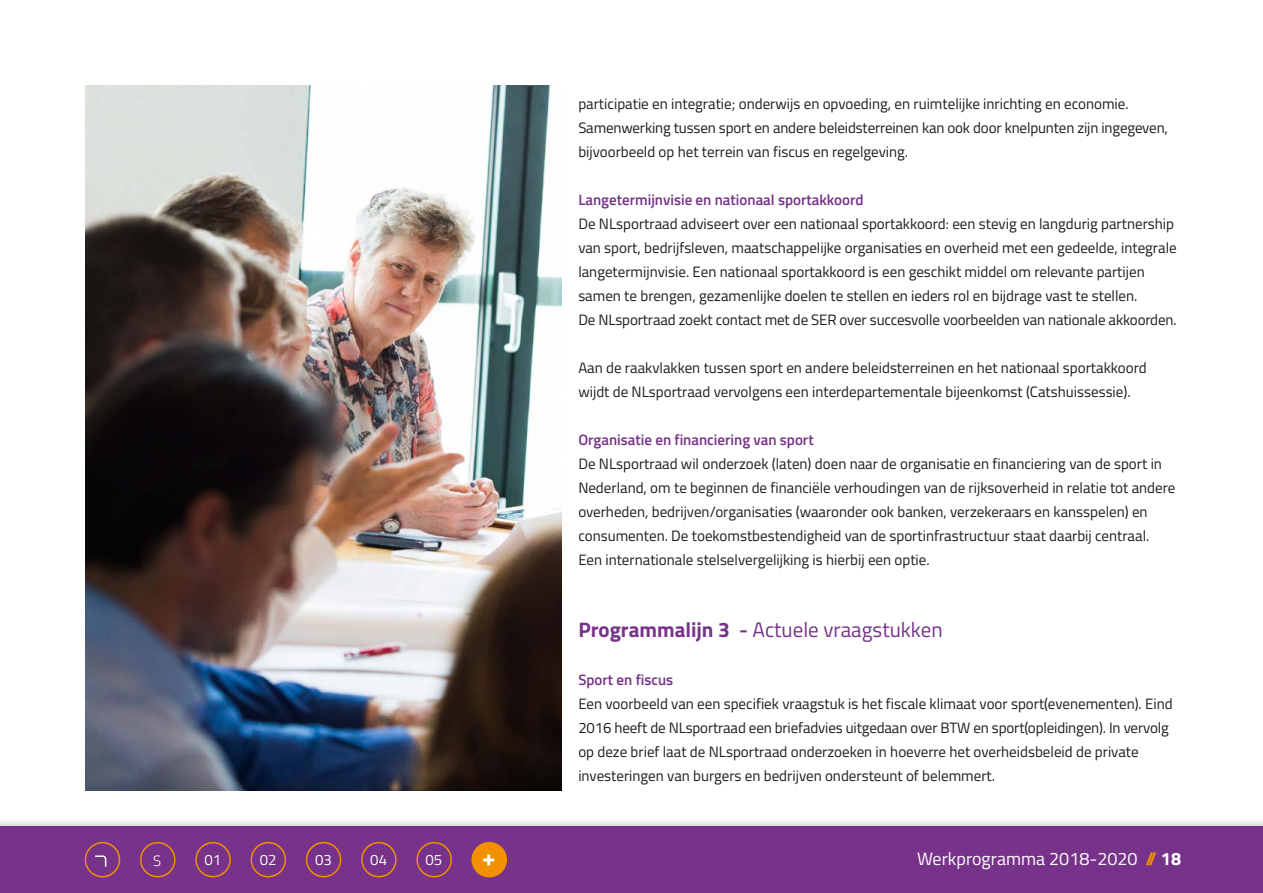
<style>
.page{position:relative;width:1263px;height:893px;background:#fff}
.page>*{position:absolute;margin:0;border:0;box-sizing:border-box;transform-origin:0 0}
.t1{font:700 24px "Titillium Web";color:#fff}
.t2{font:21px "Titillium Web";color:#77328a}
.t3{font:18px "Titillium Web";color:#fff}
.t4{font:15px/24px "Titillium Web";color:#1d1d1b}
.t5{font:600 15px "Titillium Web";color:#77328a}
.t6{font:15px "Titillium Web";color:#fff}
.t7{font:300 15px "Titillium Web";color:#fff}
.s1{font-weight:700}
.s2{font-weight:600}
.s3{font-weight:700;color:#f39000}
</style>
<div class="page">
<div style="left:0;top:816px;width:1263px;height:77px;background:#1d1d1b;opacity:.3"></div>
<div style="left:0;top:826px;width:1263px;height:67px;background:#77328a"></div>
<div style="left:85px;top:842px;width:35px;height:35px;border:2px solid #f39000;border-radius:50%"></div>
<div style="left:140px;top:842px;width:36px;height:35px;border:2px solid #f39000;border-radius:50%"></div>
<div style="left:195px;top:842px;width:36px;height:35px;border:2px solid #f39000;border-radius:50%"></div>
<div style="left:251px;top:842px;width:35px;height:35px;border:2px solid #f39000;border-radius:50%"></div>
<div style="left:306px;top:842px;width:35px;height:35px;border:2px solid #f39000;border-radius:50%"></div>
<div style="left:361px;top:842px;width:36px;height:35px;border:2px solid #f39000;border-radius:50%"></div>
<div style="left:416px;top:842px;width:36px;height:35px;border:2px solid #f39000;border-radius:50%"></div>
<svg style="left:95px;top:855px;width:12px;height:12px"></svg>
<img style="left:85px;top:85px;width:476px;height:706px">
<div style="left:472px;top:843px;width:34px;height:34px;background:#f39000;border-radius:50%"></div>
<div style="left:471px;top:842px;width:36px;height:35px;border:2px solid #f39000;border-radius:50%"></div>
<p class="t4" style="left:578px;top:91px;width:591px">participatie en integratie; onderwijs en opvoeding, en ruimtelijke inrichting en economie.<br>Samenwerking tussen sport en andere beleidsterreinen kan ook door knelpunten zijn ingegeven, bijvoorbeeld op het terrein van fiscus en regelgeving.</p>
<p class="t5" style="left:578px;top:189px;width:287px">Langetermijnvisie en nationaal sportakkoord</p>
<p class="t4" style="left:578px;top:211px;width:600px">De NLsportraad adviseert over een nationaal sportakkoord: een stevig en langdurig partnership van sport, bedrijfsleven, maatschappelijke organisaties en overheid met een gedeelde, integrale langetermijnvisie. Een nationaal sportakkoord is een geschikt middel om relevante partijen samen te brengen, gezamenlijke doelen te stellen en ieders rol en bijdrage vast te stellen.<br>De NLsportraad zoekt contact met de SER over succesvolle voorbeelden van nationale akkoorden.</p>
<p class="t4" style="left:578px;top:355px;width:570px">Aan de raakvlakken tussen sport en andere beleidsterreinen en het nationaal sportakkoord wijdt de NLsportraad vervolgens een interdepartementale bijeenkomst (Catshuissessie).</p>
<p class="t5" style="left:578px;top:429px;width:237px">Organisatie en financiering van sport</p>
<p class="t4" style="left:578px;top:451px;width:598px">De NLsportraad wil onderzoek (laten) doen naar de organisatie en financiering van de sport in Nederland, om te beginnen de financiële verhoudingen van de rijksoverheid in relatie tot andere overheden, bedrijven/organisaties (waaronder ook banken, verzekeraars en kansspelen) en consumenten. De toekomstbestendigheid van de sportinfrastructuur staat daarbij centraal.<br>Een internationale stelselvergelijking is hierbij een optie.</p>
<h2 class="t2" style="left:578px;top:614px;width:366px"><span class="s1">Programmalijn 3</span> <span class="s2">-</span> Actuele vraagstukken</h2>
<p class="t5" style="left:578px;top:669px;width:96px">Sport en fiscus</p>
<p class="t4" style="left:578px;top:691px;width:596px">Een voorbeeld van een specifiek vraagstuk is het fiscale klimaat voor sport(evenementen). Eind 2016 heeft de NLsportraad een briefadvies uitgedaan over BTW en sport(opleidingen). In vervolg op deze brief laat de NLsportraad onderzoeken in hoeverre het overheidsbeleid de private investeringen van burgers en bedrijven ondersteunt of belemmert.</p>
<p class="t7" style="left:153px;top:850px;width:10px">S</p>
<p class="t6" style="left:204px;top:849px;width:18px">01</p>
<p class="t6" style="left:260px;top:849px;width:18px">02</p>
<p class="t6" style="left:315px;top:849px;width:18px">03</p>
<p class="t6" style="left:370px;top:849px;width:18px">04</p>
<p class="t6" style="left:426px;top:849px;width:18px">05</p>
<p class="t3" style="left:917px;top:846px;width:266px">Werkprogramma 2018-2020 <span class="s3">//</span> <span class="s1">18</span></p>
<h1 class="t1" style="left:482px;top:840px;width:15px">+</h1>
</div>
